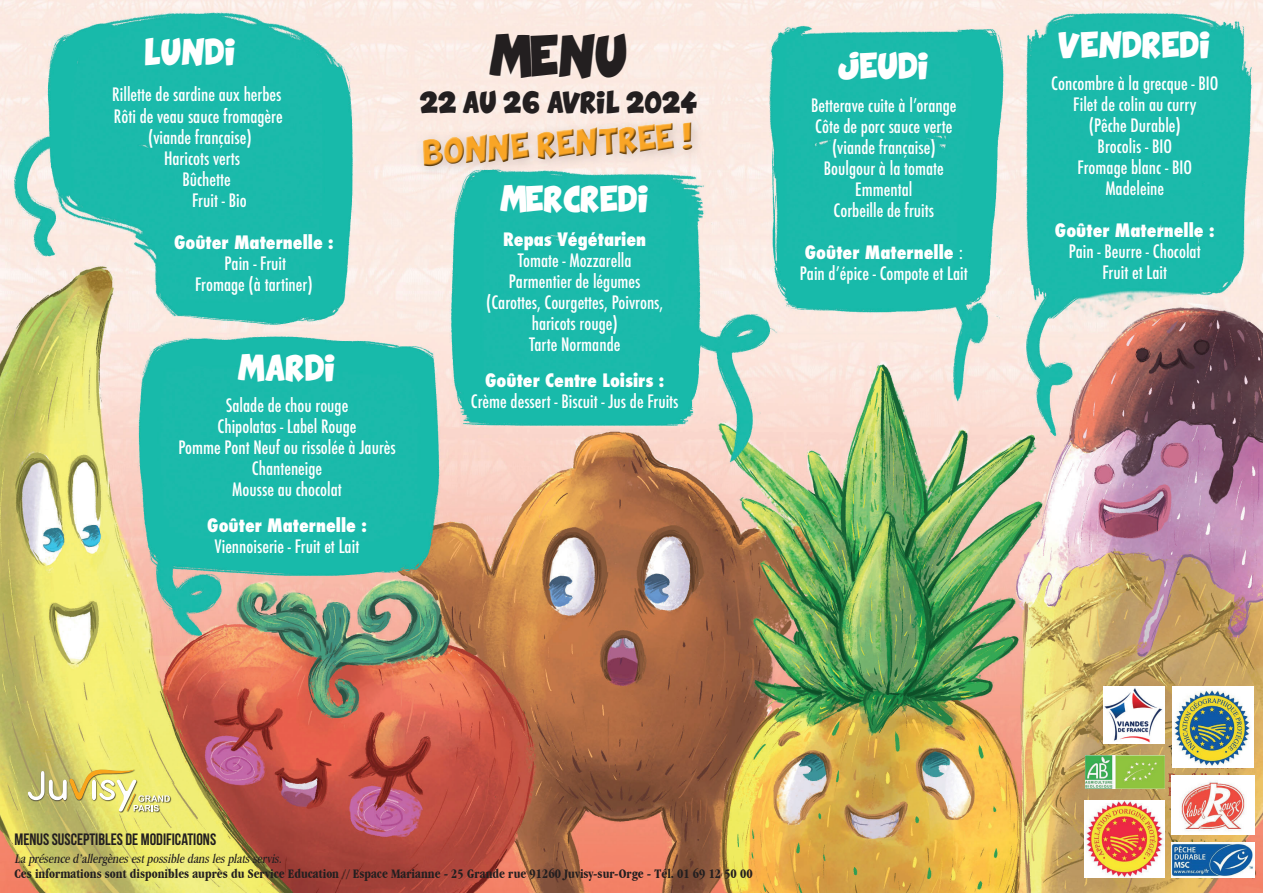
<style>
.page{position:relative;width:1263px;height:893px;background:#fff}
.page>*{position:absolute;margin:0;border:0;box-sizing:border-box;transform-origin:0 0}
.t1{font:28.65px "Comix Loud";color:#231f20}
.t2{font:18.3px "Comix Loud";color:#f9a526}
.t3{font:500 condensed 18px/21px "Futura";color:#fff;text-align:center}
.t4{font:800 condensed 18px "Futura";color:#fff}
.t5{font:18px "Comix Loud";color:#fff}
.t6{font:700 16.5px "Bebas Neue";color:#231f20}
.t7{font:15px "Comix Loud";color:#231f20}
.t8{font:700 condensed 13.5px "Garamond IT Cby BT";color:#231f20}
.t9{font:italic condensed 13.5px "Garamond IT Cby BT";color:#231f20}
.s1{font-weight:800}
</style>
<div class="page">
<img style="left:0;top:0;width:1263px;height:893px">
<div style="left:28px;top:769px;width:143px;height:44px;background:#231f20;opacity:.8"></div>
<svg style="left:28px;top:769px;width:142px;height:43px"></svg>
<img style="left:1171px;top:843px;width:83px;height:34px">
<img style="left:1171px;top:776px;width:83px;height:58px">
<img style="left:1084px;top:800px;width:81px;height:77px">
<img style="left:1173px;top:687px;width:80px;height:80px">
<img style="left:1085px;top:755px;width:80px;height:33px">
<div style="left:414px;top:114px;width:290px;height:65px;background:#231f20;opacity:.18"></div>
<svg style="left:421px;top:120px;width:275px;height:49px"></svg>
<img style="left:1103px;top:687px;width:62px;height:56px">
<p class="t5" style="left:145px;top:43px;width:93px">LUNDI</p>
<p class="t3" style="left:112px;top:84px;width:171px">Rillette de sardine aux herbes</p>
<p class="t3" style="left:114px;top:105px;width:170px">Rôti de veau sauce fromagère</p>
<p class="t3" style="left:148px;top:126px;width:105px">(viande française)</p>
<p class="t3" style="left:164px;top:147px;width:78px">Haricots verts</p>
<p class="t3" style="left:182px;top:168px;width:50px">Bûchette</p>
<p class="t3" style="left:192px;top:189px;width:56px">Fruit - Bio</p>
<p class="t4" style="left:174px;top:230px;width:161px">Goûter Maternelle :</p>
<p class="t3" style="left:195px;top:252px;width:119px">Pain - Fruit<br>Fromage (à tartiner)</p>
<p class="t5" style="left:237px;top:359px;width:101px">MARDI</p>
<p class="t3" style="left:178px;top:395px;width:219px">Salade de chou rouge<br>Chipolatas - Label Rouge<br>Pomme Pont Neuf ou rissolée à Jaurès<br>Chanteneige<br>Mousse au chocolat</p>
<p class="t4" style="left:207px;top:513px;width:161px">Goûter Maternelle :</p>
<p class="t3" style="left:215px;top:536px;width:146px">Viennoiserie - Fruit et Lait</p>
<h1 class="t1" style="left:489px;top:42px;width:140px">MENU</h1>
<p class="t7" style="left:419px;top:95px;width:279px">22 AU 26 AVRIL 2024</p>
<p class="t2" style="left:422px;top:145px;width:272px;rotate:-4deg">BONNE RENTREE !</p>
<p class="t5" style="left:500px;top:190px;width:151px">MERCREDI</p>
<p class="t4" style="left:503px;top:227px;width:144px">Repas Végétarien</p>
<p class="t3" style="left:486px;top:250px;width:179px">Tomate - Mozzarella<br>Parmentier de légumes (Carottes, Courgettes, Poivrons, haricots rouge)<br>Tarte Normande</p>
<p class="t4" style="left:485px;top:368px;width:180px">Goûter Centre Loisirs :</p>
<p class="t3" style="left:471px;top:391px;width:209px">Crème dessert - Biscuit - Jus de Fruits</p>
<p class="t5" style="left:838px;top:58px;width:94px">JEUDI</p>
<p class="t3" style="left:811px;top:95px;width:147px">Betterave cuite à l’orange<br>Côte de porc sauce verte (viande française)<br>Boulgour à la tomate<br>Emmental<br>Corbeille de fruits</p>
<p class="t3" style="left:800px;top:242px;width:169px;text-align:left"><span class="s1">Goûter Maternelle</span> :<br>Pain d’épice - Compote et Lait</p>
<p class="t5" style="left:1058px;top:36px;width:155px">VENDREDI</p>
<p class="t3" style="left:1051px;top:73px;width:169px">Concombre à la grecque - BIO<br>Filet de colin au curry<br>(Pêche Durable)<br>Brocolis - BIO<br>Fromage blanc - BIO<br>Madeleine</p>
<p class="t4" style="left:1055px;top:218px;width:161px">Goûter Maternelle :</p>
<p class="t3" style="left:1069px;top:241px;width:133px">Pain - Beurre - Chocolat<br>Fruit et Lait</p>
<p class="t6" style="left:14px;top:830px;width:203px">MENUS SUSCEPTIBLES DE MODIFICATIONS</p>
<p class="t9" style="left:14px;top:851px;width:271px">La présence d’allergènesestpossible danslesplatsservis.</p>
<p class="t8" style="left:14px;top:865px;width:740px">Ces informations sont disponibles auprès du Service Education // Espace Marianne - 25 Grande rue 91260 Juvisy-sur-Orge - Tél. 01 69 12 50 00</p>
</div>
